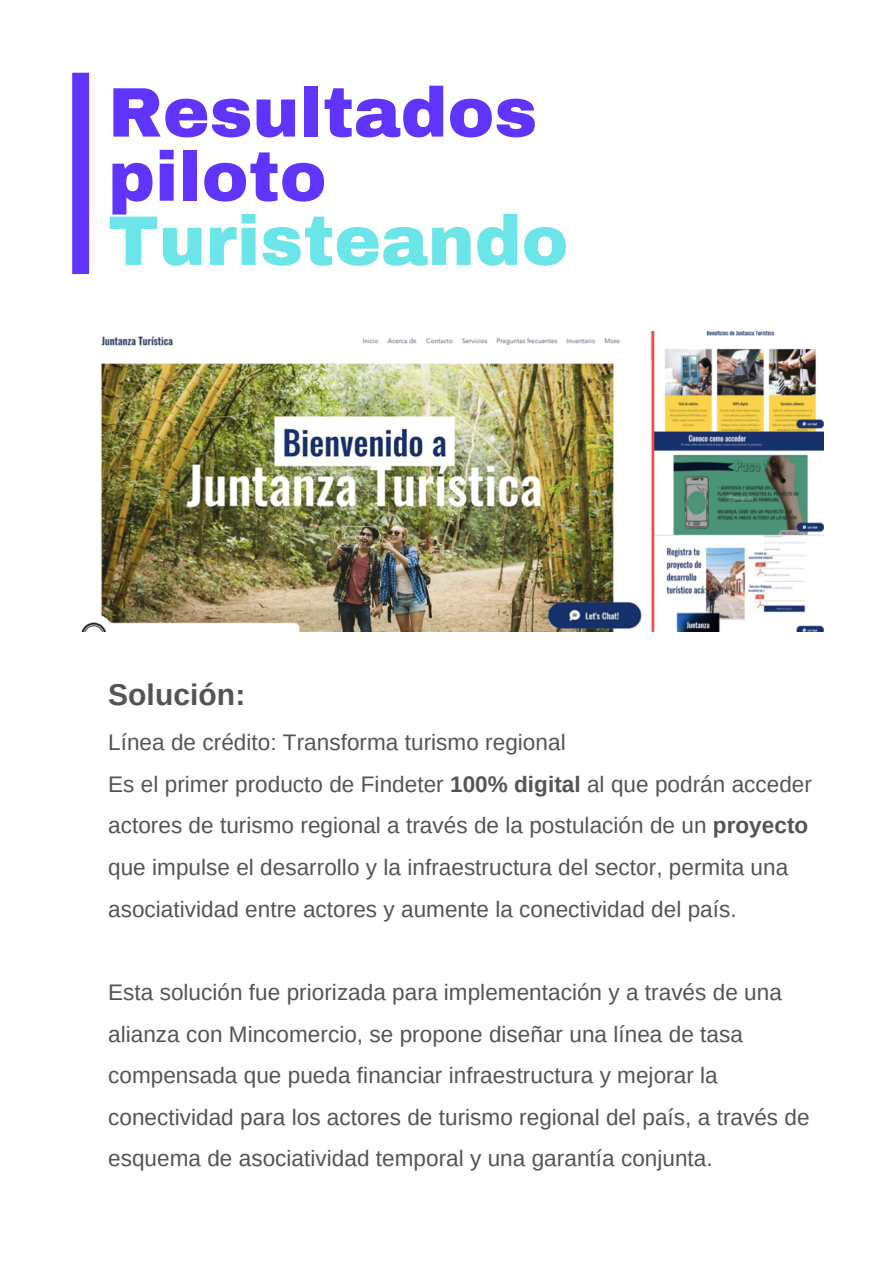
<style>
.page{position:relative;width:893px;height:1264px;background:#fff}
.page>*{position:absolute;margin:0;border:0;box-sizing:border-box;transform-origin:0 0}
.t1{font:900 70.2px/64.2px "Archivo";color:#6034fd}
.t2{font:900 70.2px "Archivo";color:#6ce5e8}
.t3{font:700 30px "Arimo";letter-spacing:.005em;color:#545454}
.t4{font:22.5px/41.7px "Arimo";color:#545454}
.s1{font-weight:700}
</style>
<div class="page">
<div style="left:72px;top:73px;width:17px;height:201px;background:#6034fd"></div>
<img style="left:81px;top:331px;width:742px;height:301px">
<h1 class="t1" style="left:108px;top:81px;width:430px">Resultados piloto</h1>
<h1 class="t2" style="left:108px;top:203px;width:461px">Turisteando</h1>
<h2 class="t3" style="left:108px;top:677px;width:139px">Solución:</h2>
<p class="t4" style="left:108px;top:721px;width:705px">Línea de crédito: Transforma turismo regional<br>Es el primer producto de Findeter <span class="s1">100% digital</span> al que podrán acceder actores de turismo regional a través de la postulación de un <span class="s1">proyecto </span>que impulse el desarrollo y la infraestructura del sector, permita una asociatividad entre actores y aumente la conectividad del país.</p>
<p class="t4" style="left:108px;top:971px;width:703px">Esta solución fue priorizada para implementación y a través de una alianza con Mincomercio, se propone diseñar una línea de tasa compensada que pueda financiar infraestructura y mejorar la conectividad para los actores de turismo regional del país, a través de esquema de asociatividad temporal y una garantía conjunta.</p>
</div>
